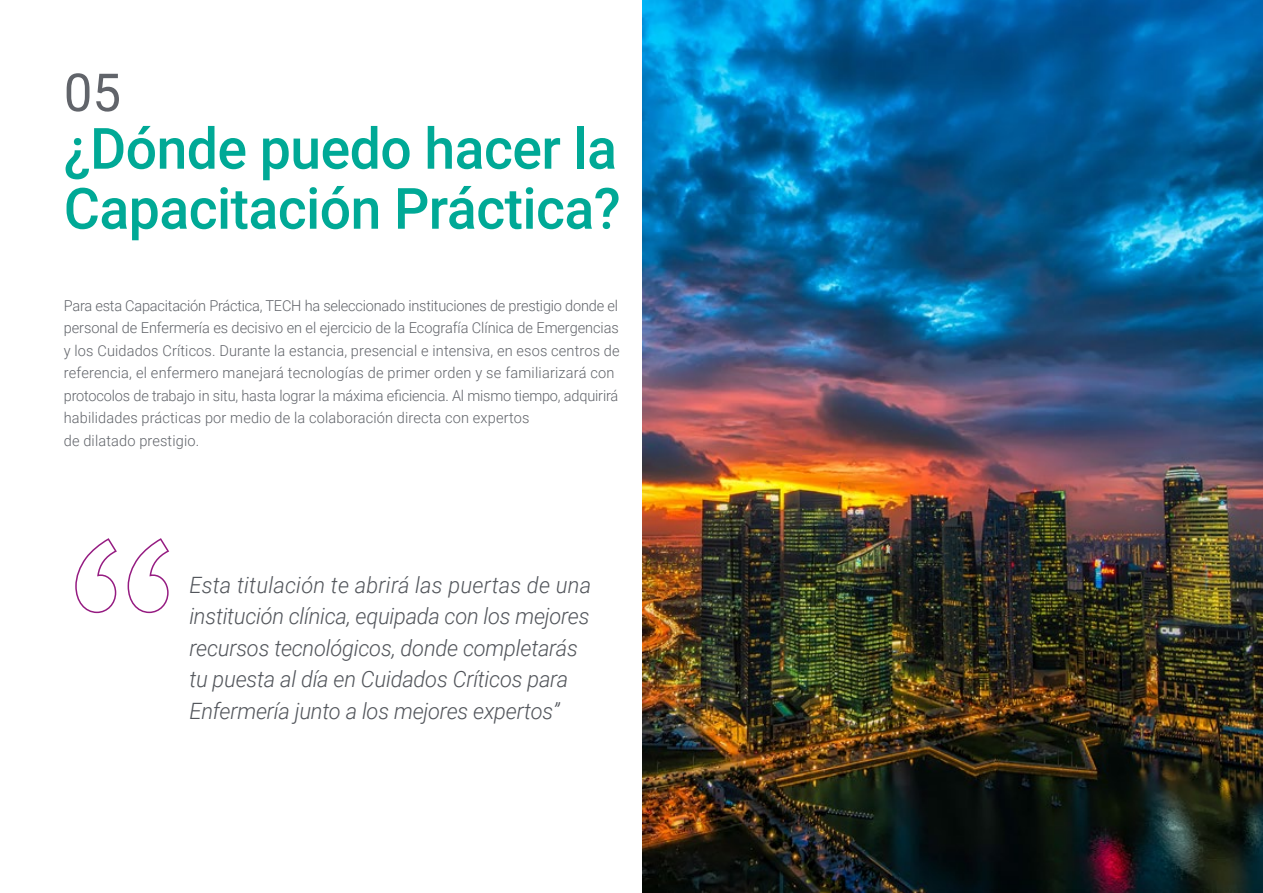
<style>
.page{position:relative;width:1263px;height:893px;background:#fff}
.page>*{position:absolute;margin:0;border:0;box-sizing:border-box;transform-origin:0 0}
.t1{font:500 57px/60px "Roboto";letter-spacing:-.01em;color:#00a996}
.t2{font:52.5px "Roboto";color:#61646a}
.t3{font:italic 300 22.5px/31.5px "Roboto";letter-spacing:-.01em;color:#52555b}
.t4{font:300 15px/22.5px "Roboto";letter-spacing:-.005em;color:#61646a}
</style>
<div class="page">
<svg style="left:75px;top:538px;width:94px;height:76px"></svg>
<img style="left:642px;top:0;width:621px;height:893px">
<h2 class="t2" style="left:64px;top:56px;width:59px">05</h2>
<h1 class="t1" style="left:64px;top:116px;width:558px">¿Dónde puedo hacer la<br>Capacitación Práctica?</h1>
<p class="t4" style="left:64px;top:293px;width:557px">Para esta Capacitación Práctica, TECH ha seleccionado instituciones de prestigio donde el personal de Enfermería es decisivo en el ejercicio de la Ecografía Clínica de Emergencias y los Cuidados Críticos. Durante la estancia, presencial e intensiva, en esos centros de referencia, el enfermero manejará tecnologías de primer orden y se familiarizará con protocolos de trabajo in situ, hasta lograr la máxima eficiencia. Al mismo tiempo, adquirirá habilidades prácticas por medio de la colaboración directa con expertos<br>de dilatado prestigio.</p>
<h3 class="t3" style="left:189px;top:568px;width:403px">Esta titulación te abrirá las puertas de una institución clínica, equipada con los mejores recursos tecnológicos, donde completarás tu puesta al día en Cuidados Críticos para Enfermería junto a los mejores expertos”</h3>
</div>
